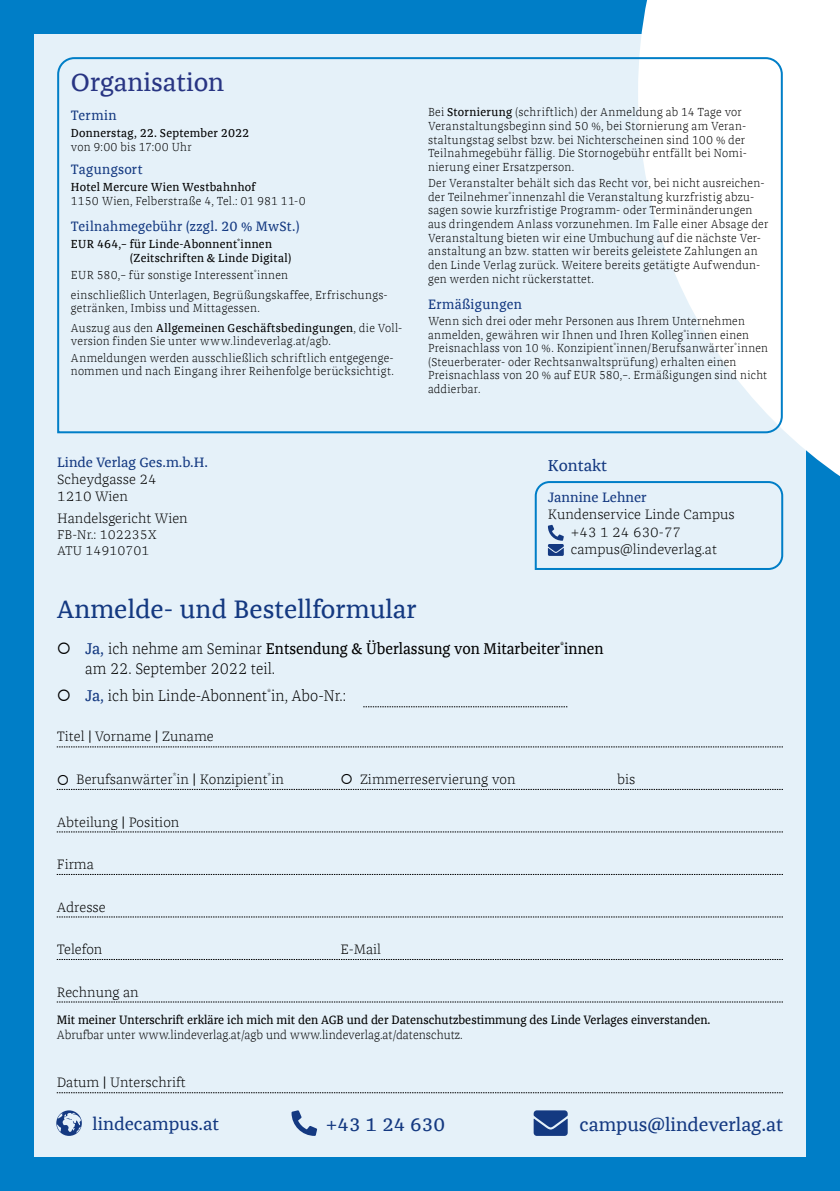
<style>
.page{position:relative;width:840px;height:1191px;background:#fff}
.page>*{position:absolute;margin:0;border:0;box-sizing:border-box;transform-origin:0 0}
.t1{font:26px "Franziska Offc Pro";color:#143981}
.t2{font:26px "Franziska Offc Pro";color:#283583}
.t3{font:19px "Franziska Offc Pro";color:#143981}
.t4{font:18px "Franziska Offc Pro";color:#143981}
.t5{font:16.2px "Franziska Offc Pro";color:#143981}
.t6{font:16px/19.2px "Franziska Offc Pro";color:#000;scale:.93 1}
.t7{font:300 16px "Franziska Offc Pro";color:#000;scale:.94 1}
.t8{font:300 14px/16.8px "Franziska Offc Pro";color:#000}
.t9{font:14px "Franziska Offc Pro";letter-spacing:.015em;color:#143981;scale:.95 1}
.t10{font:14px "Franziska Offc Pro";letter-spacing:.015em;color:#143981}
.t11{font:300 13px/15.6px "Franziska Offc Pro";color:#000}
.t12{font:12.4px "Franziska Offc Pro";color:#000;scale:.94 1}
.t13{font:300 12.4px "Franziska Offc Pro";color:#000;scale:.94 1}
.t14{font:300 12px/13.8px "Franziska Offc Pro";letter-spacing:.02em;color:#000;scale:.95 1}
.t15{font:300 12px/13.6px "Franziska Offc Pro";letter-spacing:.02em;color:#000;scale:.94 1}
.t16{font:12px/14.4px "Franziska Offc Pro";letter-spacing:.02em;color:#000;scale:.95 1}
.s1{font-weight:400}
.s2{color:#143981}
.s3{font-weight:300}
.s4{font-weight:400;color:#143981}
</style>
<div class="page">
<div style="left:0;top:0;width:839px;height:1191px;background:#007ec7"></div>
<svg style="left:641px;top:0;width:198px;height:559px;background:#dcedf7"></svg>
<div style="left:34px;top:34px;width:771px;height:1123px;background:#e5f1f9"></div>
<svg style="left:57px;top:56px;width:726px;height:378px"></svg>
<svg style="left:57px;top:746px;width:725px;height:1px"></svg>
<svg style="left:57px;top:789px;width:725px;height:1px"></svg>
<svg style="left:57px;top:831px;width:725px;height:1px"></svg>
<svg style="left:57px;top:874px;width:725px;height:1px"></svg>
<svg style="left:57px;top:916px;width:725px;height:1px"></svg>
<svg style="left:57px;top:959px;width:725px;height:1px"></svg>
<svg style="left:57px;top:1001px;width:725px;height:1px"></svg>
<svg style="left:57px;top:1092px;width:725px;height:1px"></svg>
<svg style="left:363px;top:706px;width:204px;height:1px"></svg>
<svg style="left:56px;top:1110px;width:26px;height:25px"></svg>
<svg style="left:291px;top:1110px;width:26px;height:25px"></svg>
<svg style="left:533px;top:1110px;width:34px;height:25px"></svg>
<svg style="left:534px;top:481px;width:249px;height:89px"></svg>
<h1 class="t2" style="left:71px;top:66px;width:155px">Organisation</h1>
<p class="t9" style="left:71px;top:106px;width:49px">Termin</p>
<p class="t16" style="left:71px;top:125px;width:189px">Donnerstag, 22. September 2022</p>
<p class="t14" style="left:71px;top:140px;width:129px">von 9:00 bis 17:00 Uhr</p>
<p class="t9" style="left:71px;top:160px;width:77px">Tagungsort</p>
<p class="t16" style="left:71px;top:179px;width:195px">Hotel Mercure Wien Westbahnhof</p>
<p class="t14" style="left:71px;top:194px;width:248px">1150 Wien, Felberstraße 4, Tel.: 01 981 11-0</p>
<p class="t9" style="left:71px;top:217px;width:242px">Teilnahmegebühr (zzgl. 20 % MwSt.)</p>
<p class="t16" style="left:130px;top:236px;width:171px;text-indent:-59px">EUR 464,– für Linde-Abonnent<sup>*</sup>innen (Zeitschriften &amp; Linde Digital)</p>
<p class="t14" style="left:71px;top:266px;width:333px;line-height:19.2px">EUR 580,– für sonstige Interessent<sup>*</sup>innen<br>einschließlich Unterlagen, Begrüßungskaffee, Erfrischungs-</p>
<p class="t14" style="left:71px;top:298px;width:350px;line-height:19.2px">getränken, Imbiss und Mittagessen.<br>Auszug aus den <span class="s1">Allgemeinen Geschäftsbedingungen</span>, die Voll-</p>
<p class="t14" style="left:71px;top:333px;width:341px;line-height:16.4px">version finden Sie unter www.lindeverlag.at/agb.<br>Anmeldungen werden ausschließlich schriftlich entgegenge-</p>
<p class="t14" style="left:71px;top:364px;width:341px">nommen und nach Eingang ihrer Reihenfolge berücksichtigt.</p>
<p class="t10" style="left:57px;top:454px;width:152px">Linde Verlag Ges.m.b.H.</p>
<p class="t8" style="left:57px;top:471px;width:101px">Scheydgasse 24<br>1210 Wien</p>
<p class="t8" style="left:57px;top:510px;width:132px">Handelsgericht Wien</p>
<p class="t11" style="left:57px;top:526px;width:101px">FB-Nr.: 102235X<br>ATU 14910701</p>
<p class="t14" style="left:428px;top:105px;width:335px">Bei <span class="s1">Stornierung</span> (schriftlich) der Anmeldung ab 14 Tage vor Veranstaltungsbeginn sind 50 %, bei Stornierung am Veran&shy;staltungstag selbst bzw. bei Nichterscheinen sind 100 % der Teilnahmegebühr fällig. Die Stornogebühr entfällt bei Nomi&shy;nierung einer Ersatzperson.</p>
<p class="t14" style="left:428px;top:176px;width:359px">Der Veranstalter behält sich das Recht vor, bei nicht ausreichen&shy;der Teilnehmer<sup>*</sup>innenzahl die Veranstaltung kurzfristig abzu&shy;sagen sowie kurzfristige Programm- oder Terminänderungen aus dringendem Anlass vorzunehmen. Im Falle einer Absage der Veranstaltung bieten wir eine Umbuchung auf die nächste Ver&shy;anstaltung an bzw. statten wir bereits geleistete Zahlungen an den Linde Verlag zurück. Weitere bereits getätigte Aufwendun&shy;gen werden nicht rückerstattet.</p>
<p class="t9" style="left:428px;top:295px;width:100px">Ermäßigungen</p>
<p class="t15" style="left:428px;top:314px;width:363px">Wenn sich drei oder mehr Personen aus Ihrem Unternehmen anmelden, gewähren wir Ihnen und Ihren Kolleg<sup>*</sup>innen einen Preisnachlass von 10 %. Konzipient<sup>*</sup>innen/Berufsanwärter<sup>*</sup>innen (Steuerberater- oder Rechtsanwaltsprüfung) erhalten einen Preisnachlass von 20 % auf EUR 580,–. Ermäßigungen sind nicht addierbar.</p>
<h3 class="t5" style="left:547px;top:455px;width:61px">Kontakt</h3>
<p class="t10" style="left:547px;top:488px;width:100px">Jannine Lehner</p>
<p class="t8" style="left:570px;top:504px;width:165px;line-height:18.6px;text-indent:-23px">Kundenservice Linde Campus +43 1 24 630-77</p>
<p class="t8" style="left:570px;top:541px;width:147px">campus@lindeverlag.at</p>
<h1 class="t1" style="left:57px;top:593px;width:361px">Anmelde- und Bestellformular</h1>
<h3 class="t6" style="left:85px;top:639px;width:558px;text-indent:-28px">○ <span class="s2">Ja,</span> <span class="s3">ich nehme am Seminar</span> Entsendung &amp; Überlassung von Mitarbeiter<sup>*</sup>innen <span class="s3">am 22. September 2022 teil.</span></h3>
<h3 class="t7" style="left:57px;top:686px;width:309px">○ <span class="s4">Ja,</span> ich bin Linde-Abonnent<sup>*</sup>in, Abo-Nr.:</h3>
<p class="t8" style="left:57px;top:728px;width:158px">Titel <span class="s1">|</span> Vorname <span class="s1">|</span> Zuname</p>
<p class="t8" style="left:57px;top:770px;width:228px">○ Berufsanwärter<sup>*</sup>in <span class="s1">|</span> Konzipient<sup>*</sup>in</p>
<p class="t8" style="left:340px;top:770px;width:176px">○ Zimmerreservierung von</p>
<p class="t8" style="left:617px;top:770px;width:20px">bis</p>
<p class="t8" style="left:57px;top:813px;width:124px">Abteilung <span class="s1">|</span> Position</p>
<p class="t8" style="left:57px;top:855px;width:39px">Firma</p>
<p class="t8" style="left:57px;top:898px;width:50px">Adresse</p>
<p class="t8" style="left:57px;top:940px;width:47px">Telefon</p>
<p class="t8" style="left:340px;top:940px;width:42px">E-Mail</p>
<p class="t8" style="left:57px;top:983px;width:83px">Rechnung an</p>
<p class="t12" style="left:57px;top:1011px;width:696px">Mit meiner Unterschrift erkläre ich mich mit den AGB und der Datenschutzbestimmung des Linde Verlages einverstanden.</p>
<p class="t13" style="left:57px;top:1026px;width:433px">Abrufbar unter www.lindeverlag.at/agb und www.lindeverlag.at/datenschutz.</p>
<p class="t8" style="left:57px;top:1074px;width:130px">Datum <span class="s1">|</span> Unterschrift</p>
<h3 class="t4" style="left:92px;top:1112px;width:128px">lindecampus.at</h3>
<h2 class="t3" style="left:325px;top:1112px;width:121px">+43 1 24 630</h2>
<h2 class="t3" style="left:579px;top:1112px;width:205px">campus@lindeverlag.at</h2>
</div>
